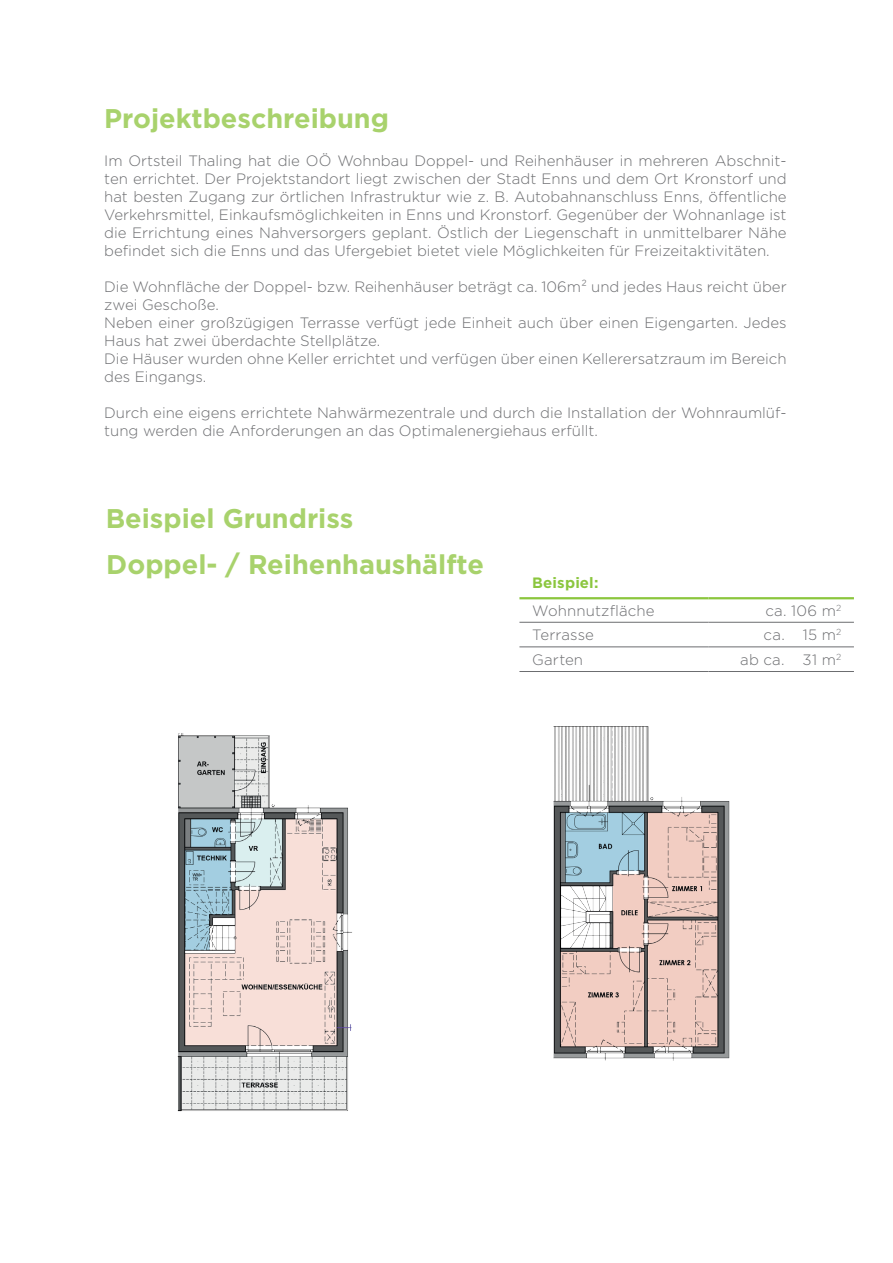
<style>
.page{position:relative;width:893px;height:1263px;background:#fff}
.page>*{position:absolute;margin:0;border:0;box-sizing:border-box;transform-origin:0 0}
.t1{font:700 27px/46.3px "Gotham";color:#a8d26c}
.t2{font:300 15px/18px "Gotham";color:#6c6d70}
.t3{font:700 15px "Gotham";letter-spacing:.01em;color:#8bc63e}
</style>
<div class="page">
<img style="left:177px;top:733px;width:175px;height:379px">
<img style="left:519px;top:597px;width:335px;height:464px">
<h1 class="t1" style="left:104px;top:95px;width:286px">Projektbeschreibung</h1>
<p class="t2" style="left:104px;top:151px;width:684px;text-align:justify">Im Ortsteil Thaling hat die OÖ Wohnbau Doppel- und Reihenhäuser in mehreren Abschnit&shy;ten errichtet. Der Projektstandort liegt zwischen der Stadt Enns und dem Ort Kronstorf und hat besten Zugang zur örtlichen Infrastruktur wie z. B. Autobahnanschluss Enns, öffentliche Verkehrsmittel, Einkaufsmöglichkeiten in Enns und Kronstorf. Gegenüber der Wohnanlage ist die Errichtung eines Nahversorgers geplant. Östlich der Liegenschaft in unmittelbarer Nähe befindet sich die Enns und das Ufergebiet bietet viele Möglichkeiten für Freizeitaktivitäten.</p>
<p class="t2" style="left:104px;top:277px;width:684px">Die Wohnfläche der Doppel- bzw. Reihenhäuser beträgt ca. 106m² und jedes Haus reicht über zwei Geschoße.<br>Neben einer großzügigen Terrasse verfügt jede Einheit auch über einen Eigengarten. Jedes Haus hat zwei überdachte Stellplätze.<br>Die Häuser wurden ohne Keller errichtet und verfügen über einen Kellerersatzraum im Bereich des Eingangs.</p>
<p class="t2" style="left:104px;top:403px;width:684px">Durch eine eigens errichtete Nahwärmezentrale und durch die Installation der Wohnraumlüf&shy;tung werden die Anforderungen an das Optimalenergiehaus erfüllt.</p>
<h1 class="t1" style="left:106px;top:495px;width:380px">Beispiel Grundriss<br>Doppel- / Reihenhaushälfte</h1>
<p class="t3" style="left:532px;top:572px;width:68px">Beispiel:</p>
<p class="t2" style="left:532px;top:601px;width:124px">Wohnnutzfläche</p>
<p class="t2" style="left:765px;top:601px;width:77px">ca. 106 m<sup>2</sup></p>
<p class="t2" style="left:532px;top:625px;width:63px">Terrasse</p>
<p class="t2" style="left:764px;top:625px;width:79px">ca. 15 m<sup>2</sup></p>
<p class="t2" style="left:532px;top:650px;width:52px">Garten</p>
<p class="t2" style="left:740px;top:650px;width:102px">ab ca. 31 m<sup>2</sup></p>
</div>
